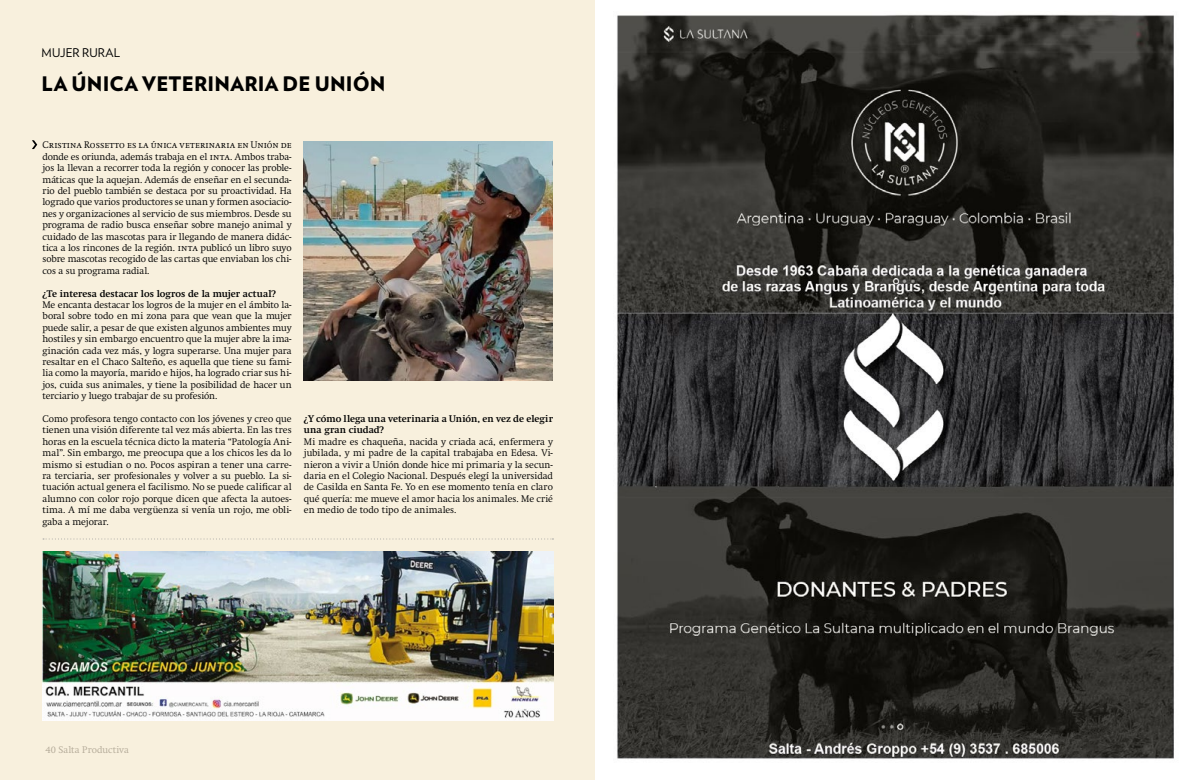
<style>
.page{position:relative;width:1191px;height:780px;background:#fff}
.page>*{position:absolute;margin:0;border:0;box-sizing:border-box;transform-origin:0 0}
.t1{font:900 20px "Verlag";letter-spacing:.01em;color:#000}
.t2{font:12px "Verlag";letter-spacing:.01em;color:#000}
.t3{font:300 9.5px/11.4px "Swift";color:#000;text-align:justify}
.t4{font:700 9.5px/11.4px "Swift";letter-spacing:.005em;color:#000}
.t5{font:9.5px "Swift Light SC";letter-spacing:.01em;color:#000}
.t6{font:300 9.5px "Swift";letter-spacing:.015em;color:#9d9d9c}
.s1{font-family:"Swift Light SC";font-weight:400}
</style>
<div class="page">
<div style="left:0;top:0;width:595px;height:780px;background:#f8f0dd"></div>
<svg style="left:32px;top:140px;width:5px;height:9px"></svg>
<img style="left:304px;top:141px;width:249px;height:240px">
<img style="left:43px;top:551px;width:510px;height:169px">
<svg style="left:43px;top:538px;width:510px;height:1px"></svg>
<img style="left:616px;top:14px;width:558px;height:745px">
<p class="t2" style="left:42px;top:44px;width:80px">MUJER RURAL</p>
<h1 class="t1" style="left:42px;top:67px;width:345px">LA ÚNICA VETERINARIA DE UNIÓN</h1>
<p class="t5" style="left:43px;top:139px;width:250px">Cristina Rossetto es la única veterinaria en Unión de</p>
<p class="t3" style="left:43px;top:151px;width:251px">donde es oriunda, además trabaja en el <span class="s1">inta</span>. Ambos traba&shy;jos la llevan a recorrer toda la región y conocer las proble&shy;máticas que la aquejan. Además de enseñar en el secunda&shy;rio del pueblo también se destaca por su proactividad. Ha logrado que varios productores se unan y formen asociacio&shy;nes y organizaciones al servicio de sus miembros. Desde su programa de radio busca enseñar sobre manejo animal y cuidado de las mascotas para ir llegando de manera didác&shy;tica a los rincones de la región. <span class="s1">inta</span> publicó un libro suyo sobre mascotas recogido de las cartas que enviaban los chi&shy;cos a su programa radial.</p>
<p class="t4" style="left:43px;top:287px;width:235px">¿Te interesa destacar los logros de la mujer actual?</p>
<p class="t3" style="left:43px;top:299px;width:251px">Me encanta destacar los logros de la mujer en el ámbito la&shy;boral sobre todo en mi zona para que vean que la mujer puede salir, a pesar de que existen algunos ambientes muy hostiles y sin embargo encuentro que la mujer abre la ima&shy;ginación cada vez más, y logra superarse. Una mujer para resaltar en el Chaco Salteño, es aquella que tiene su fami&shy;lia como la mayoría, marido e hijos, ha logrado criar sus hi&shy;jos, cuida sus animales, y tiene la posibilidad de hacer un terciario y luego trabajar de su profesión.</p>
<p class="t3" style="left:43px;top:413px;width:251px">Como profesora tengo contacto con los jóvenes y creo que tienen una visión diferente tal vez más abierta. En las tres horas en la escuela técnica dicto la materia “Patología Ani&shy;mal”. Sin embargo, me preocupa que a los chicos les da lo mismo si estudian o no. Pocos aspiran a tener una carre&shy;ra terciaria, ser profesionales y volver a su pueblo. La si&shy;tuación actual genera el facilismo. No se puede calificar al alumno con color rojo porque dicen que afecta la autoes&shy;tima. A mí me daba vergüenza si venía un rojo, me obli&shy;gaba a mejorar.</p>
<p class="t4" style="left:304px;top:413px;width:250px">¿Y cómo llega una veterinaria a Unión, en vez de elegir una gran ciudad?</p>
<p class="t3" style="left:304px;top:436px;width:251px">Mi madre es chaqueña, nacida y criada acá, enfermera y jubilada, y mi padre de la capital trabajaba en Edesa. Vi&shy;nieron a vivir a Unión donde hice mi primaria y la secun&shy;daria en el Colegio Nacional. Después elegí la universidad de Casilda en Santa Fe. Yo en ese momento tenía en claro qué quería: me mueve el amor hacia los animales. Me crié en medio de todo tipo de animales.</p>
<p class="t6" style="left:45px;top:744px;width:85px">40 Salta Productiva</p>
</div>
